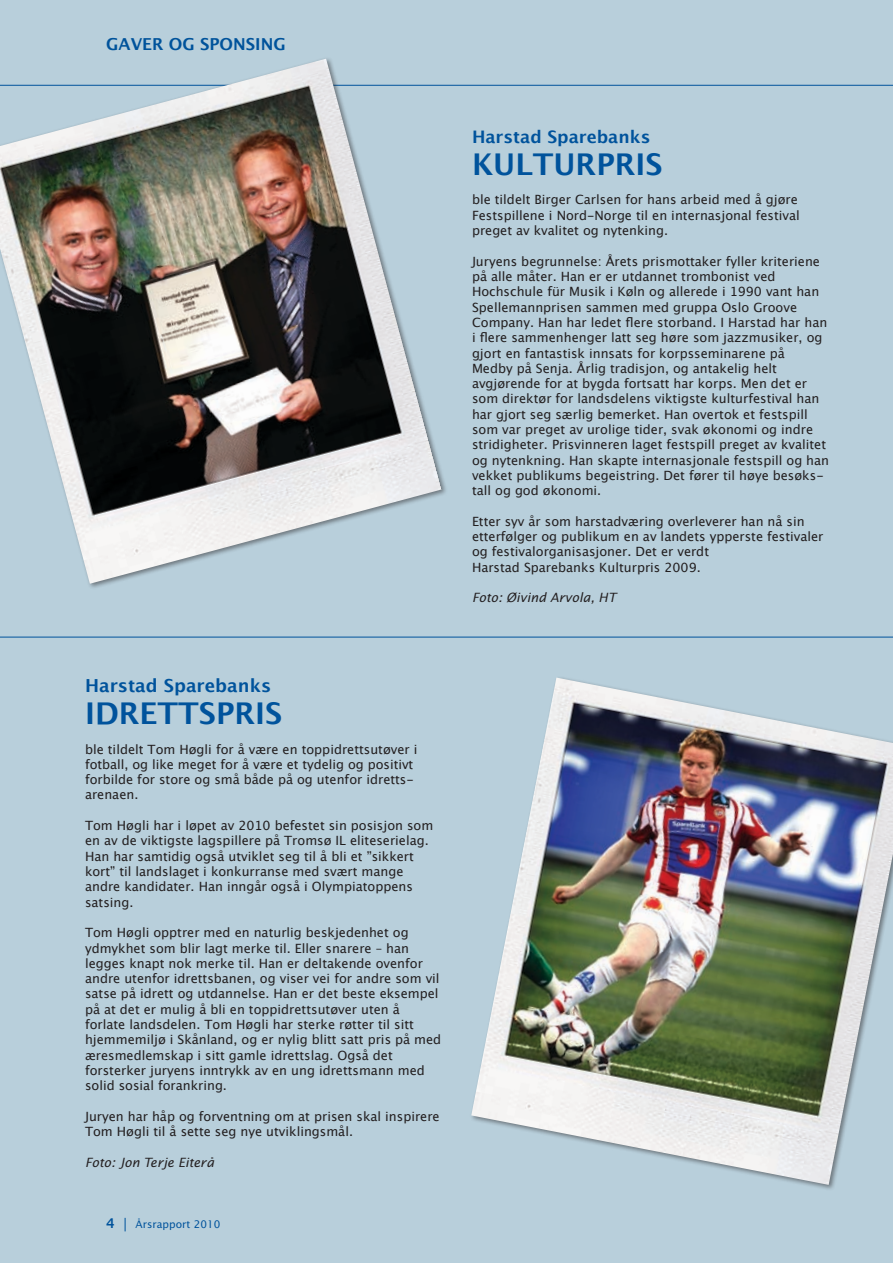
<style>
.page{position:relative;width:893px;height:1263px;background:#b8cfdb}
.page>*{position:absolute;margin:0;border:0;box-sizing:border-box;transform-origin:0 0}
.t1{font:700 30px "Lucida Grande";color:#00539c}
.t2{font:700 18px "Lucida Grande";color:#00539c}
.t3{font:700 17.25px "Lucida Grande";color:#00539c}
.t4{font:600 16.5px "Lucida Sans";color:#00539b}
.t5{font:12.75px/15.3px "Lucida Grande";color:#231f20}
.t6{font:italic 12.75px "Lucida Sans";color:#231f20}
.t7{font:10.5px "Lucida Sans";color:#00539c}
.s1{font-weight:600;font-size:13.5px}
.s2{font-size:13.5px}
</style>
<div class="page">
<hr style="left:0;top:637px;width:893px;height:1px;background:#00539b">
<hr style="left:0;top:85px;width:893px;height:1px;background:#00539b">
<img style="left:471px;top:677px;width:422px;height:508px">
<div style="left:0;top:56px;width:454px;height:540px;background:#b8cfdb"></div>
<img style="left:0;top:59px;width:441px;height:525px">
<p class="t4" style="left:106px;top:35px;width:181px">GAVER OG SPONSING</p>
<h2 class="t2" style="left:85px;top:671px;width:188px">Harstad Sparebanks</h2>
<h1 class="t1" style="left:85px;top:689px;width:19px">idre</h1>
<h1 class="t1" style="left:158px;top:689px;width:93px">ttspris</h1>
<p class="t5" style="left:85px;top:741px;width:334px">ble tildelt Tom Høgli for å være en toppidrettsutøver i fotball, og like meget for å være et tydelig og positivt forbilde for store og små både på og utenfor idretts&shy;arenaen.</p>
<p class="t5" style="left:85px;top:818px;width:350px">Tom Høgli har i løpet av 2010 befestet sin posisjon som en av de viktigste lagspillere på Tromsø IL eliteserielag.<br>Han har samtidig også utviklet seg til å bli et ”sikkert kort” til landslaget i konkurranse med svært mange andre kandidater. Han inngår også i Olympiatoppens satsing.</p>
<p class="t5" style="left:85px;top:925px;width:358px">Tom Høgli opptrer med en naturlig beskjedenhet og ydmykhet som blir lagt merke til. Eller snarere – han legges knapt nok merke til. Han er deltakende ovenfor andre utenfor idrettsbanen, og viser vei for andre som vil satse på idrett og utdannelse. Han er det beste eksempel på at det er mulig å bli en toppidrettsutøver uten å forlate landsdelen. Tom Høgli har sterke røtter til sitt hjemmemiljø i Skånland, og er nylig blitt satt pris på med æresmedlemskap i sitt gamle idrettslag. Også det forsterker juryens inntrykk av en ung idrettsmann med solid sosial forankring.</p>
<p class="t5" style="left:85px;top:1109px;width:356px">Juryen har håp og forventning om at prisen skal inspirere<br>Tom Høgli til å sette seg nye utviklingsmål.</p>
<p class="t6" style="left:85px;top:1155px;width:131px">Foto: Jon Terje Eiterå</p>
<p class="t7" style="left:106px;top:1218px;width:116px"><span class="s1">4</span> <span class="s2">|</span> Årsrapport 2010</p>
<h3 class="t3" style="left:472px;top:123px;width:180px">Harstad Sparebanks</h3>
<h1 class="t1" style="left:472px;top:140px;width:159px">kulturpris</h1>
<p class="t5" style="left:472px;top:192px;width:329px">ble tildelt Birger Carlsen for hans arbeid med å gjøre<br>Festspillene i Nord-Norge til en internasjonal festival preget av kvalitet og nytenking.</p>
<p class="t5" style="left:472px;top:254px;width:359px">Juryens begrunnelse: Årets prismottaker fyller kriteriene på alle måter. Han er er utdannet trombonist ved Hochschule für Musik i Køln og allerede i 1990 vant han Spellemannprisen sammen med gruppa Oslo Groove Company. Han har ledet flere storband. I Harstad har han i flere sammenhenger latt seg høre som jazzmusiker, og gjort en fantastisk innsats for korpsseminarene på<br>Medby på Senja. Årlig tradisjon, og antakelig helt avgjørende for at bygda fortsatt har korps. Men det er som direktør for landsdelens viktigste kulturfestival han har gjort seg særlig bemerket. Han overtok et festspill som var preget av urolige tider, svak økonomi og indre stridigheter. Prisvinneren laget festspill preget av kvalitet og nytenkning. Han skapte internasjonale festspill og han vekket publikums begeistring. Det fører til høye besøks&shy;tall og god økonomi.</p>
<p class="t5" style="left:472px;top:514px;width:353px">Etter syv år som harstadværing overleverer han nå sin etterfølger og publikum en av landets ypperste festivaler og festivalorganisasjoner. Det er verdt<br>Harstad Sparebanks Kulturpris 2009.</p>
<p class="t6" style="left:472px;top:590px;width:145px">Foto: Øivind Arvola, HT</p>
</div>
